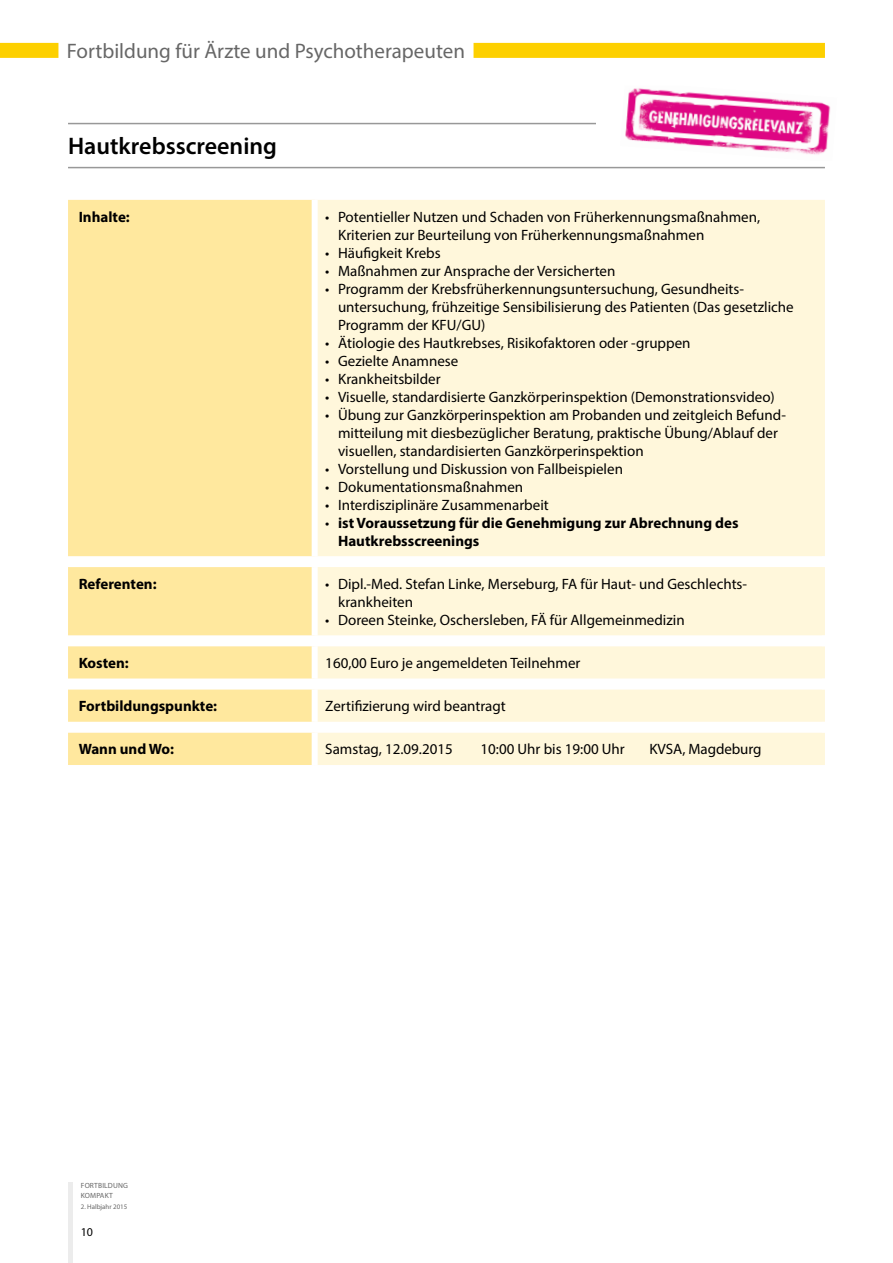
<style>
.page{position:relative;width:893px;height:1263px;background:#fff}
.page>*{position:absolute;margin:0;border:0;box-sizing:border-box;transform-origin:0 0}
.t1{font:600 24px "Myriad Pro";color:#000}
.t2{font:21px "Myriad Pro";color:#676767}
.t3{font:15px/18px "Myriad Pro";color:#000}
.t4{font:700 15px/18px "Myriad Pro";color:#000}
.t5{font:12px "Myriad Pro";color:#000}
.t6{font:7.5px/10.5px "Myriad Pro";letter-spacing:.02em;color:#676767}
.t7{font:6.9px "Myriad Pro";color:#676767}
.s1{font-weight:400}
</style>
<div class="page">
<div style="left:68px;top:1182px;width:5px;height:81px;background:#ececec"></div>
<div style="left:0;top:43px;width:825px;height:15px;background:#fdd000"></div>
<div style="left:58px;top:36px;width:416px;height:30px;background:#fff"></div>
<div style="left:68px;top:200px;width:244px;height:565px;background:#ffe89e"></div>
<div style="left:318px;top:200px;width:507px;height:565px;background:#fff7db"></div>
<svg style="left:68px;top:556px;width:757px;height:176px;fill:#fff7db"></svg>
<div style="left:822px;top:556px;width:6px;height:11px;background:#fff"></div>
<div style="left:312px;top:567px;width:6px;height:68px;background:#fff"></div>
<div style="left:822px;top:635px;width:6px;height:11px;background:#fff"></div>
<div style="left:312px;top:646px;width:6px;height:33px;background:#fff"></div>
<div style="left:822px;top:679px;width:6px;height:10px;background:#fff"></div>
<div style="left:312px;top:689px;width:6px;height:33px;background:#fff"></div>
<div style="left:822px;top:722px;width:6px;height:10px;background:#fff"></div>
<hr style="left:68px;top:123px;width:757px;height:1px;background:#989898">
<hr style="left:68px;top:167px;width:757px;height:1px;background:#989898">
<div style="left:596px;top:86px;width:241px;height:75px;background:#fff"></div>
<img style="left:625px;top:88px;width:206px;height:67px">
<h2 class="t2" style="left:67px;top:38px;width:400px">Fortbildung für Ärzte und Psychotherapeuten</h2>
<h1 class="t1" style="left:68px;top:131px;width:210px">Hautkrebsscreening</h1>
<p class="t4" style="left:79px;top:207px;width:53px">Inhalte:</p>
<p class="t3" style="left:338px;top:207px;width:424px;text-indent:-13px">• Potentieller Nutzen und Schaden von Früherkennungsmaßnahmen,<br>Kriterien zur Beurteilung von Früherkennungsmaßnahmen</p>
<p class="t3" style="left:325px;top:243px;width:117px">• Häufigkeit Krebs</p>
<p class="t3" style="left:325px;top:261px;width:292px">• Maßnahmen zur Ansprache der Versicherten</p>
<p class="t3" style="left:338px;top:279px;width:457px;text-indent:-13px">• Programm der Krebsfrüherkennungsuntersuchung, Gesundheits&shy;untersuchung, frühzeitige Sensibilisierung des Patienten (Das gesetzliche<br>Programm der KFU/GU)</p>
<p class="t3" style="left:325px;top:333px;width:367px">• Ätiologie des Hautkrebses, Risikofaktoren oder -gruppen</p>
<p class="t3" style="left:325px;top:351px;width:135px">• Gezielte Anamnese</p>
<p class="t3" style="left:325px;top:369px;width:117px">• Krankheitsbilder</p>
<p class="t3" style="left:325px;top:387px;width:451px">• Visuelle, standardisierte Ganzkörperinspektion (Demonstrationsvideo)</p>
<p class="t3" style="left:338px;top:405px;width:448px;text-indent:-13px">• Übung zur Ganzkörperinspektion am Probanden und zeitgleich Befund&shy;mitteilung mit diesbezüglicher Beratung, praktische Übung/Ablauf der visuellen, standardisierten Ganzkörperinspektion</p>
<p class="t3" style="left:325px;top:459px;width:299px">• Vorstellung und Diskussion von Fallbeispielen</p>
<p class="t3" style="left:325px;top:477px;width:199px">• Dokumentationsmaßnahmen</p>
<p class="t3" style="left:325px;top:495px;width:225px">• Interdisziplinäre Zusammenarbeit</p>
<p class="t4" style="left:338px;top:513px;width:402px;text-indent:-13px"><span class="s1">•</span> ist Voraussetzung für die Genehmigung zur Abrechnung des<br>Hautkrebsscreenings</p>
<p class="t4" style="left:79px;top:574px;width:79px">Referenten:</p>
<p class="t3" style="left:338px;top:575px;width:410px;text-indent:-13px">• Dipl.-Med. Stefan Linke, Merseburg, FA für Haut- und Geschlechts&shy;krankheiten</p>
<p class="t3" style="left:325px;top:611px;width:361px">• Doreen Steinke, Oschersleben, FÄ für Allgemeinmedizin</p>
<p class="t4" style="left:79px;top:653px;width:52px">Kosten:</p>
<p class="t3" style="left:325px;top:654px;width:257px">160,00 Euro je angemeldeten Teilnehmer</p>
<p class="t4" style="left:79px;top:697px;width:140px">Fortbildungspunkte:</p>
<p class="t3" style="left:325px;top:697px;width:182px">Zertifizierung wird beantragt</p>
<p class="t4" style="left:79px;top:740px;width:97px">Wann und Wo:</p>
<p class="t3" style="left:325px;top:740px;width:129px">Samstag, 12.09.2015</p>
<p class="t3" style="left:480px;top:740px;width:146px">10:00 Uhr bis 19:00 Uhr</p>
<p class="t3" style="left:649px;top:740px;width:114px">KVSA, Magdeburg</p>
<p class="t6" style="left:81px;top:1180px;width:49px">FORTBILDUNG<br>KOMPAKT</p>
<p class="t7" style="left:81px;top:1202px;width:48px">2. Halbjahr 2015</p>
<p class="t5" style="left:81px;top:1224px;width:14px">10</p>
</div>
